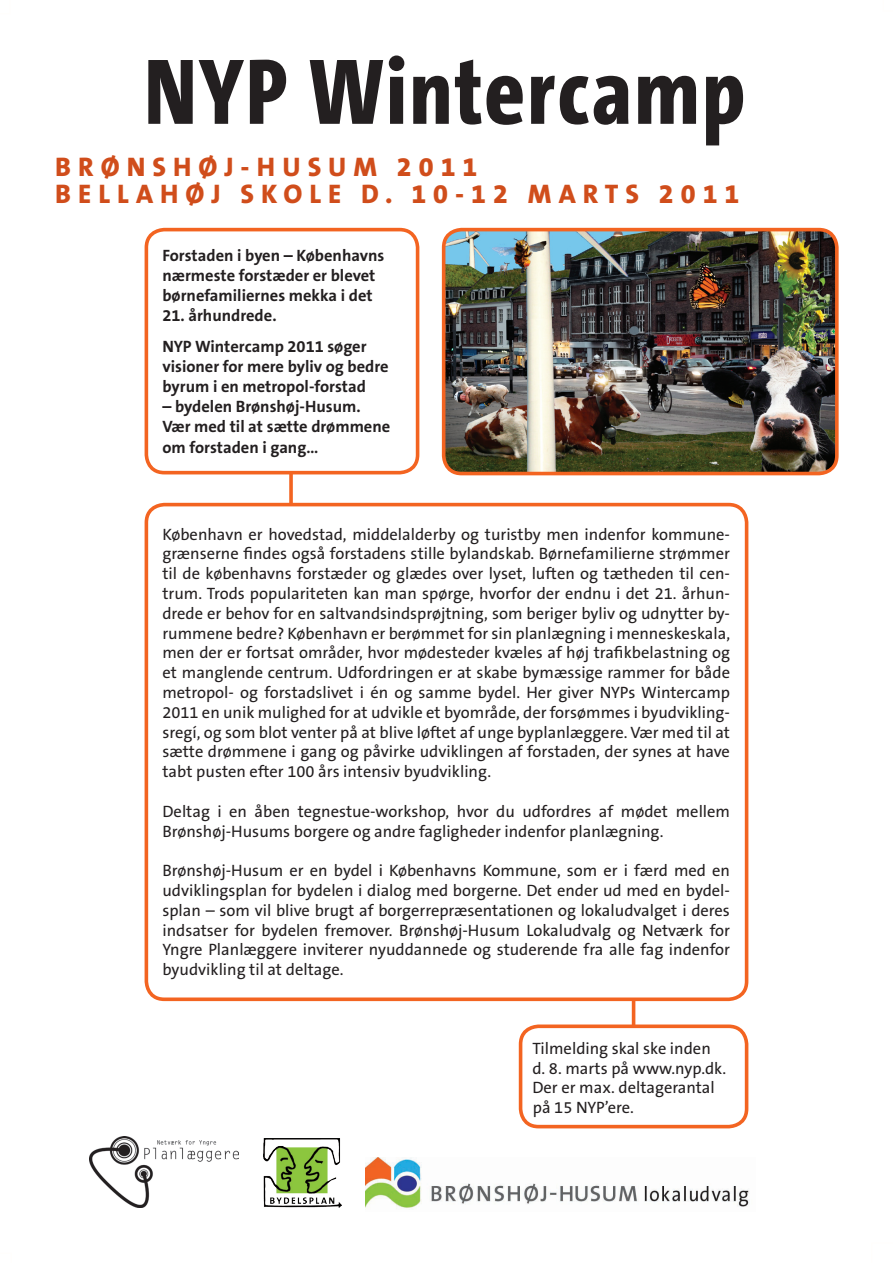
<style>
.page{position:relative;width:893px;height:1263px;background:#fff}
.page>*{position:absolute;margin:0;border:0;box-sizing:border-box;transform-origin:0 0}
.t1{font:800 94.5px "The Sans Cd OF8";letter-spacing:.025em;color:#231f20}
.t2{font:800 27px "The Sans B8";letter-spacing:.26em;color:#d04d1b}
.t3{font:16.5px/19.8px "The Sans B5 Plain";color:#231f20}
.t4{font:700 16.5px/19.8px "The Sans B7";color:#231f20}
</style>
<div class="page">
<img style="left:89px;top:1137px;width:150px;height:70px">
<img style="left:365px;top:1157px;width:384px;height:52px">
<img style="left:263px;top:1138px;width:78px;height:69px">
<hr style="left:632px;top:995px;width:3px;height:57px;background:#f36421">
<div style="left:521px;top:1026px;width:226px;height:100px;background:#fff;border-radius:18px"></div>
<div style="left:519px;top:1024px;width:229px;height:104px;border:4px solid #f36421;border-radius:18px"></div>
<svg style="left:289px;top:474px;width:4px;height:29px"></svg>
<div style="left:145px;top:228px;width:274px;height:246px;border:4px solid #f36421;border-radius:18px"></div>
<img style="left:444px;top:230px;width:390px;height:243px">
<div style="left:442px;top:228px;width:397px;height:247px;border:4px solid #f36421;border-radius:18px"></div>
<div style="left:145px;top:503px;width:603px;height:498px;border:4px solid #f36421;border-radius:18px"></div>
<p class="t1" style="left:145px;top:43px;width:602px">NYP Wintercamp</p>
<p class="t2" style="left:55px;top:152px;width:424px">BRØNSHØJ-H USUM 2011</p>
<p class="t2" style="left:55px;top:179px;width:686px">BELLAHØJ SKOLE D. 10-12 MARTS 2011</p>
<p class="t4" style="left:162px;top:246px;width:224px">Forstaden i byen – Københavns</p>
<p class="t4" style="left:162px;top:266px;width:214px">nærmeste forstæder er blevet børnefamiliernes mekka i det</p>
<p class="t4" style="left:162px;top:306px;width:116px">21. århundrede.</p>
<p class="t4" style="left:162px;top:337px;width:228px">NYP Wintercamp 2011 søger visioner for mere byliv og bedre byrum i en metropol-forstad</p>
<p class="t4" style="left:162px;top:397px;width:229px">– bydelen Brønshøj-Husum.<br>Vær med til at sætte drømmene</p>
<p class="t4" style="left:162px;top:438px;width:157px">om forstaden i gang…</p>
<p class="t3" style="left:162px;top:524px;width:569px;text-align:justify">København er hovedstad, middelalderby og turistby men indenfor kommune&shy;grænserne findes også forstadens stille bylandskab. Børnefamilierne strømmer til de københavns forstæder og glædes over lyset, luften og tætheden til cen&shy;trum. Trods populariteten kan man spørge, hvorfor der endnu i det 21. århun&shy;drede er behov for en saltvandsindsprøjtning, som beriger byliv og udnytter by&shy;rummene bedre? København er berømmet for sin planlægning i menneskeskala, men der er fortsat områder, hvor mødesteder kvæles af høj trafikbelastning og et manglende centrum. Udfordringen er at skabe bymæssige rammer for både metropol- og forstadslivet i én og samme bydel. Her giver NYPs Wintercamp 2011 en unik mulighed for at udvikle et byområde, der forsømmes i byudvikling&shy;sregí, og som blot venter på at blive løftet af unge byplanlæggere. Vær med til at sætte drømmene i gang og påvirke udviklingen af forstaden, der synes at have tabt pusten efter 100 års intensiv byudvikling.</p>
<p class="t3" style="left:162px;top:802px;width:569px">Deltag i en åben tegnestue-workshop, hvor du udfordres af mødet mellem<br>Brønshøj-Husums borgere og andre fagligheder indenfor planlægning.</p>
<p class="t3" style="left:162px;top:861px;width:569px;text-align:justify">Brønshøj-Husum er en bydel i Københavns Kommune, som er i færd med en udviklingsplan for bydelen i dialog med borgerne. Det ender ud med en bydel&shy;splan – som vil blive brugt af borgerrepræsentationen og lokaludvalget i deres indsatser for bydelen fremover. Brønshøj-Husum Lokaludvalg og Netværk for Yngre Planlæggere inviterer nyuddannede og studerende fra alle fag indenfor byudvikling til at deltage.</p>
<p class="t3" style="left:532px;top:1039px;width:180px">Tilmelding skal ske inden</p>
<p class="t3" style="left:532px;top:1059px;width:195px">d. 8. marts på www.nyp.dk.<br>Der er max. deltagerantal på 15 NYP’ere.</p>
</div>
